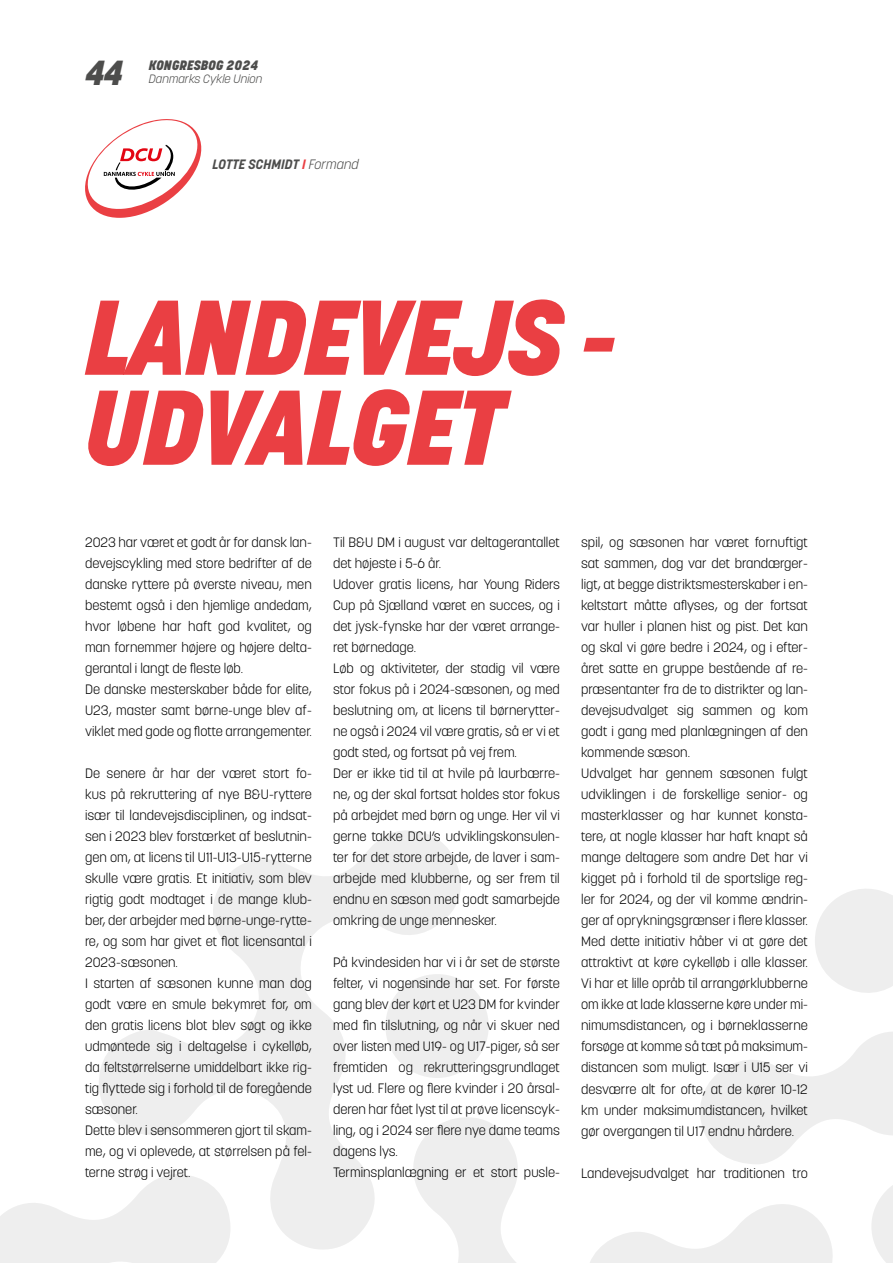
<style>
.page{position:relative;width:893px;height:1263px;background:#fff}
.page>*{position:absolute;margin:0;border:0;box-sizing:border-box;transform-origin:0 0}
.t1{font:italic 800 105px/90px "Korolev";letter-spacing:-.025em;color:#ea3f43}
.t2{font:italic 800 34.5px "Korolev";color:#4d4d4c}
.t3{font:300 13.5px/21px "Korolev";color:#000}
.t4{font:italic 700 13.5px "Korolev";color:#4d4d4c}
.t5{font:italic 800 13.5px "Korolev";color:#4d4d4c}
.t6{font:italic 300 12px "Korolev";color:#4d4d4c}
.s1{color:#ea3f43}
.s2{font-weight:300}
</style>
<div class="page">
<div style="left:385px;top:974px;width:104px;height:104px;background:#eee;border-radius:50%"></div>
<svg style="left:99px;top:830px;width:362px;height:419px"></svg>
<svg style="left:0;top:1169px;width:231px;height:94px"></svg>
<svg style="left:405px;top:1113px;width:113px;height:150px"></svg>
<svg style="left:590px;top:889px;width:303px;height:374px"></svg>
<svg style="left:85px;top:119px;width:117px;height:99px"></svg>
<h2 class="t2" style="left:85px;top:51px;width:40px">44</h2>
<p class="t5" style="left:149px;top:57px;width:111px">KONGRESBOG 2024</p>
<p class="t6" style="left:149px;top:71px;width:115px">Danmarks Cykle Union</p>
<p class="t4" style="left:212px;top:156px;width:148px">LOTTE SCHMIDT <span class="s1">I</span> <span class="s2">Formand</span></p>
<h1 class="t1" style="left:85px;top:293px;width:534px">LANDEVEJS -<br>UDVALGET</h1>
<p class="t3" style="left:85px;top:532px;width:228px">2023 har været et godt år for dansk lan&shy;devejscykling med store bedrifter af de danske ryttere på øverste niveau, men bestemt også i den hjemlige andedam, hvor løbene har haft god kvalitet, og man fornemmer højere og højere delta&shy;gerantal i langt de fleste løb.<br>De danske mesterskaber både for elite, U23, master samt børne-unge blev af&shy;viklet med gode og flotte arrangementer.</p>
<p class="t3" style="left:85px;top:763px;width:228px">De senere år har der været stort fo&shy;kus på rekruttering af nye B&amp;U-ryttere især til landevejsdisciplinen, og indsat&shy;sen i 2023 blev forstærket af beslutnin&shy;gen om, at licens til U11-U13-U15-rytterne skulle være gratis. Et initiativ, som blev rigtig godt modtaget i de mange klub&shy;ber, der arbejder med børne-unge-rytte&shy;re, og som har givet et flot licensantal i 2023-sæsonen.<br>I starten af sæsonen kunne man dog godt være en smule bekymret for, om den gratis licens blot blev søgt og ikke udmøntede sig i deltagelse i cykelløb, da feltstørrelserne umiddelbart ikke rig&shy;tig flyttede sig i forhold til de foregående sæsoner.<br>Dette blev i sensommeren gjort til skam&shy;me, og vi oplevede, at størrelsen på fel&shy;terne strøg i vejret.</p>
<p class="t3" style="left:333px;top:532px;width:228px">Til B&amp;U DM i august var deltagerantallet det højeste i 5-6 år.<br>Udover gratis licens, har Young Riders Cup på Sjælland været en succes, og i det jysk-fynske har der været arrange&shy;ret børnedage.<br>Løb og aktiviteter, der stadig vil være stor fokus på i 2024-sæsonen, og med beslutning om, at licens til børnerytter&shy;ne også i 2024 vil være gratis, så er vi et godt sted, og fortsat på vej frem.<br>Der er ikke tid til at hvile på laurbærre&shy;ne, og der skal fortsat holdes stor fokus på arbejdet med børn og unge. Her vil vi gerne takke DCU’s udviklingskonsulen&shy;ter for det store arbejde, de laver i sam&shy;arbejde med klubberne, og ser frem til endnu en sæson med godt samarbejde omkring de unge mennesker.</p>
<p class="t3" style="left:333px;top:952px;width:228px">På kvindesiden har vi i år set de største felter, vi nogensinde har set. For første gang blev der kørt et U23 DM for kvinder med fin tilslutning, og når vi skuer ned over listen med U19- og U17-piger, så ser fremtiden og rekrutteringsgrundlaget lyst ud. Flere og flere kvinder i 20 årsal&shy;deren har fået lyst til at prøve licenscyk&shy;ling, og i 2024 ser flere nye dame teams dagens lys.<br>Terminsplanlægning er et stort pusle-</p>
<p class="t3" style="left:581px;top:532px;width:228px">spil, og sæsonen har været fornuftigt sat sammen, dog var det brandærger&shy;ligt, at begge distriktsmesterskaber i en&shy;keltstart måtte aflyses, og der fortsat var huller i planen hist og pist. Det kan og skal vi gøre bedre i 2024, og i efter&shy;året satte en gruppe bestående af re&shy;præsentanter fra de to distrikter og lan&shy;devejsudvalget sig sammen og kom godt i gang med planlægningen af den kommende sæson.<br>Udvalget har gennem sæsonen fulgt udviklingen i de forskellige senior- og masterklasser og har kunnet konsta&shy;tere, at nogle klasser har haft knapt så mange deltagere som andre Det har vi kigget på i forhold til de sportslige reg&shy;ler for 2024, og der vil komme ændrin&shy;ger af oprykningsgrænser i flere klasser.<br>Med dette initiativ håber vi at gøre det attraktivt at køre cykelløb i alle klasser.<br>Vi har et lille opråb til arrangørklubberne om ikke at lade klasserne køre under mi&shy;nimumsdistancen, og i børneklasserne forsøge at komme så tæt på maksimum&shy;distancen som muligt. Især i U15 ser vi desværre alt for ofte, at de kører 10-12 km under maksimumdistancen, hvilket gør overgangen til U17 endnu hårdere.</p>
<p class="t3" style="left:581px;top:1162px;width:228px">Landevejsudvalget har traditionen tro</p>
</div>
